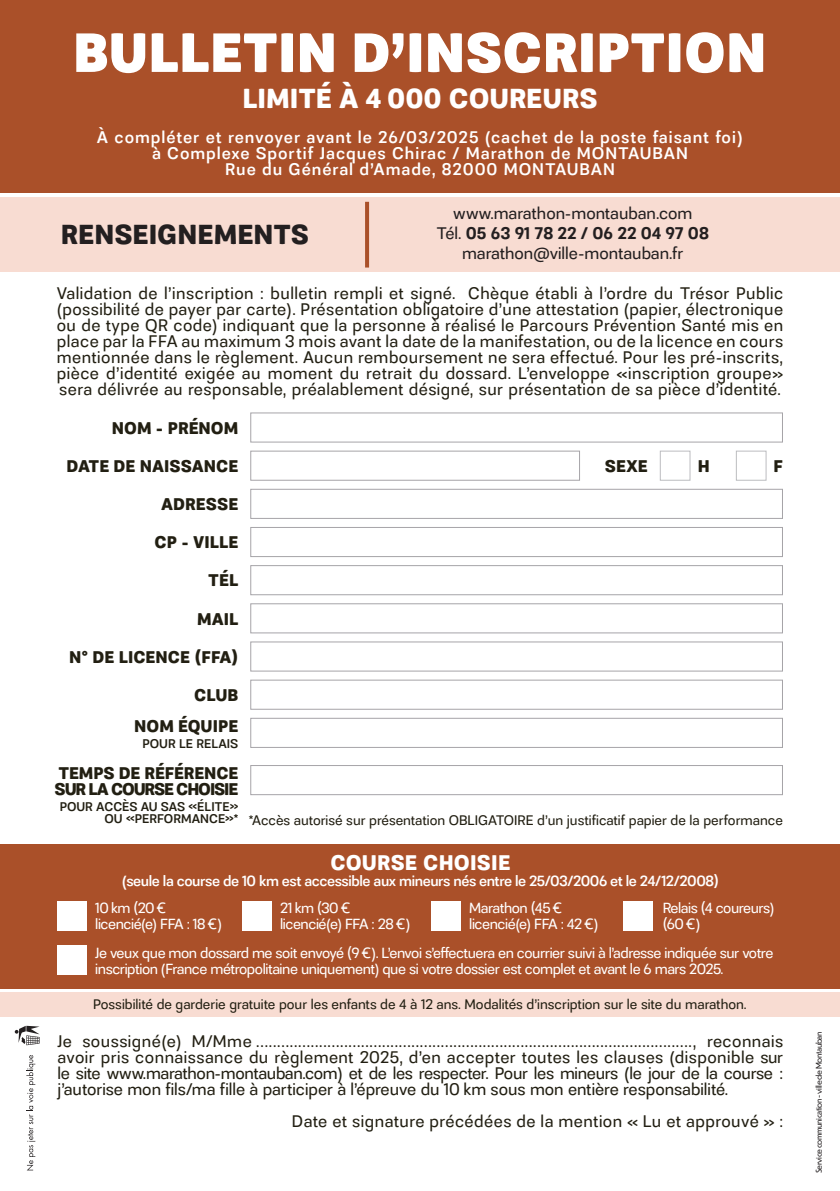
<style>
.page{position:relative;width:840px;height:1191px;background:#fff}
.page>*{position:absolute;margin:0;border:0;box-sizing:border-box;transform-origin:0 0}
.t1{font:800 52px "Quiroh";color:#fff}
.t2{font:700 26px "Quiroh";color:#fff}
.t3{font:700 26px "Quiroh";color:#231f20}
.t4{font:700 20px "Quiroh";letter-spacing:.01em;color:#fff}
.t5{font:16px/16px "Quiroh";letter-spacing:.025em;color:#221f12;text-align:justify}
.t6{font:500 16px/16px "Quiroh";letter-spacing:.06em;color:#fff;text-align:center}
.t7{font:700 16px/30.6px "Quiroh";color:#221f12;text-align:right}
.t8{font:16px/20px "Quiroh";color:#231f20;text-align:center}
.t9{font:700 16px/16px "Quiroh";letter-spacing:-.05em;color:#221f12}
.t10{font:14px/16px "Quiroh";letter-spacing:-.03em;color:#fff}
.t11{font:500 14px "Quiroh";letter-spacing:-.03em;color:#fff}
.t12{font:13.2px "Quiroh";color:#221f12}
.t13{font:500 12px/12px "Quiroh";color:#221f12;text-align:right}
.t14{font:7.8px "Dunbar Text";letter-spacing:-.05em;color:#231f20}
.s1{font-weight:600}
</style>
<div class="page">
<div style="left:0;top:0;width:839px;height:193px;background:#aa5029"></div>
<div style="left:0;top:844px;width:839px;height:145px;background:#aa5029"></div>
<div style="left:0;top:197px;width:839px;height:75px;background:#f8dcd2"></div>
<div style="left:0;top:992px;width:839px;height:24px;background:#f8dcd2"></div>
<hr style="left:365px;top:202px;width:4px;height:65px;background:#aa5029">
<div style="left:250px;top:412px;width:532px;height:30px;background:#fff;border:1px solid #a6a4a8"></div>
<div style="left:250px;top:450px;width:329px;height:31px;background:#fff;border:1px solid #a6a4a8"></div>
<div style="left:250px;top:489px;width:532px;height:30px;background:#fff;border:1px solid #a6a4a8"></div>
<div style="left:250px;top:527px;width:532px;height:30px;background:#fff;border:1px solid #a6a4a8"></div>
<div style="left:250px;top:565px;width:532px;height:30px;background:#fff;border:1px solid #a6a4a8"></div>
<div style="left:250px;top:603px;width:532px;height:30px;background:#fff;border:1px solid #a6a4a8"></div>
<div style="left:250px;top:641px;width:532px;height:30px;background:#fff;border:1px solid #a6a4a8"></div>
<div style="left:250px;top:679px;width:532px;height:30px;background:#fff;border:1px solid #a6a4a8"></div>
<div style="left:250px;top:718px;width:532px;height:30px;background:#fff;border:1px solid #a6a4a8"></div>
<div style="left:659px;top:450px;width:31px;height:31px;background:#fff;border:1px solid #bcbdc0"></div>
<div style="left:735px;top:450px;width:31px;height:31px;background:#fff;border:1px solid #bcbdc0"></div>
<div style="left:250px;top:765px;width:532px;height:30px;background:#fff;border:1px solid #a6a4a8"></div>
<svg style="left:26px;top:1055px;width:9px;height:115px"></svg>
<svg style="left:15px;top:1025px;width:25px;height:20px"></svg>
<div style="left:57px;top:901px;width:30px;height:29px;background:#fff"></div>
<div style="left:57px;top:945px;width:30px;height:30px;background:#fff"></div>
<div style="left:431px;top:901px;width:30px;height:29px;background:#fff"></div>
<div style="left:623px;top:901px;width:29px;height:29px;background:#fff"></div>
<div style="left:242px;top:901px;width:30px;height:29px;background:#fff"></div>
<h1 class="t1" style="left:73px;top:16px;width:695px">BULLETIN D’INSCRIPTION</h1>
<h2 class="t2" style="left:242px;top:80px;width:356px">LIMITÉ À 4 000 COUREURS</h2>
<p class="t6" style="left:97px;top:130px;width:647px">À compléter et renvoyer avant le 26/03/2025 (cachet de la poste faisant foi) à Complexe Sportif Jacques Chirac / Marathon de MONTAUBAN<br>Rue du Général d’Amade, 82000 MONTAUBAN</p>
<h2 class="t3" style="left:61px;top:216px;width:249px">RENSEIGNEMENTS</h2>
<p class="t8" style="left:436px;top:203px;width:274px">www.marathon-montauban.com<br>Tél. <span class="s1">05 63 91 78 22 / 06 22 04 97 08 </span>marathon@ville-montauban.fr</p>
<p class="t5" style="left:57px;top:285px;width:727px">Validation de l’inscription : bulletin rempli et signé. Chèque établi à l’ordre du Trésor Public (possibilité de payer par carte). Présentation obligatoire d’une attestation (papier, électronique ou de type QR code) indiquant que la personne à réalisé le Parcours Prévention Santé mis en place par la FFA au maximum 3 mois avant la date de la manifestation, ou de la licence en cours mentionnée dans le règlement. Aucun remboursement ne sera effectué. Pour les pré-inscrits, pièce d’identité exigée au moment du retrait du dossard. L’enveloppe «inscription groupe» sera délivrée au responsable, préalablement désigné, sur présentation de sa pièce d’identité.</p>
<p class="t7" style="left:112px;top:413px;width:128px">NOM - PRÉNOM</p>
<p class="t7" style="left:66px;top:451px;width:173px">DATE DE NAISSANCE</p>
<p class="t7" style="left:161px;top:490px;width:79px">ADRESSE</p>
<p class="t7" style="left:154px;top:528px;width:85px">CP - VILLE</p>
<p class="t7" style="left:208px;top:566px;width:32px">TÉL</p>
<p class="t7" style="left:197px;top:604px;width:43px">MAIL</p>
<p class="t7" style="left:69px;top:642px;width:171px">N° DE LICENCE (FFA)</p>
<p class="t7" style="left:134px;top:680px;width:105px">CLUB<br>NOM ÉQUIPE</p>
<p class="t13" style="left:142px;top:737px;width:97px">POUR LE RELAIS</p>
<p class="t9" style="left:55px;top:766px;width:185px">TEMPS DE RÉFÉRENCE<br>SUR LA COURSE CHOISIE</p>
<p class="t13" style="left:60px;top:801px;width:180px">POUR ACCÈS AU SAS «ÉLITE»<br>OU «PERFORMANCE»*</p>
<p class="t7" style="left:604px;top:451px;width:44px">SEXE</p>
<p class="t7" style="left:697px;top:451px;width:13px">H</p>
<p class="t7" style="left:773px;top:451px;width:11px">F</p>
<p class="t12" style="left:249px;top:811px;width:535px">*Accès autorisé sur présentation OBLIGATOIRE d’un justificatif papier de la performance</p>
<p class="t4" style="left:330px;top:849px;width:181px">COURSE CHOISIE</p>
<p class="t11" style="left:122px;top:872px;width:598px">(seule la course de 10 km est accessible aux mineurs nés entre le 25/03/2006 et le 24/12/2008)</p>
<p class="t10" style="left:95px;top:900px;width:128px">10 km (20 € licencié(e) FFA : 18 €)</p>
<p class="t10" style="left:95px;top:945px;width:679px">Je veux que mon dossard me soit envoyé (9 €). L’envoi s’effectuera en courrier suivi à l’adresse indiquée sur votre inscription (France métropolitaine uniquement) que si votre dossier est complet et avant le 6 mars 2025.</p>
<p class="t10" style="left:469px;top:900px;width:131px">Marathon (45 € licencié(e) FFA : 42 €)</p>
<p class="t10" style="left:662px;top:900px;width:113px">Relais (4 coureurs) (60 €)</p>
<p class="t10" style="left:280px;top:900px;width:132px">21 km (30 € licencié(e) FFA : 28 €)</p>
<p class="t12" style="left:93px;top:995px;width:654px">Possibilité de garderie gratuite pour les enfants de 4 à 12 ans. Modalités d’inscription sur le site du marathon.</p>
<p class="t5" style="left:58px;top:1033px;width:726px">Je soussigné(e) M/Mme ........................................................................................................, reconnais avoir pris connaissance du règlement 2025, d’en accepter toutes les clauses (disponible sur le site www.marathon-montauban.com) et de les respecter. Pour les mineurs (le jour de la course : j’autorise mon fils/ma fille à participer à l’épreuve du 10 km sous mon entière responsabilité.</p>
<p class="t5" style="left:292px;top:1113px;width:492px">Date et signature précédées de la mention « Lu et approuvé » :</p>
<p class="t14" style="left:812px;top:1173px;width:143px;rotate:-90deg">Service communication - ville de Montauban</p>
</div>
